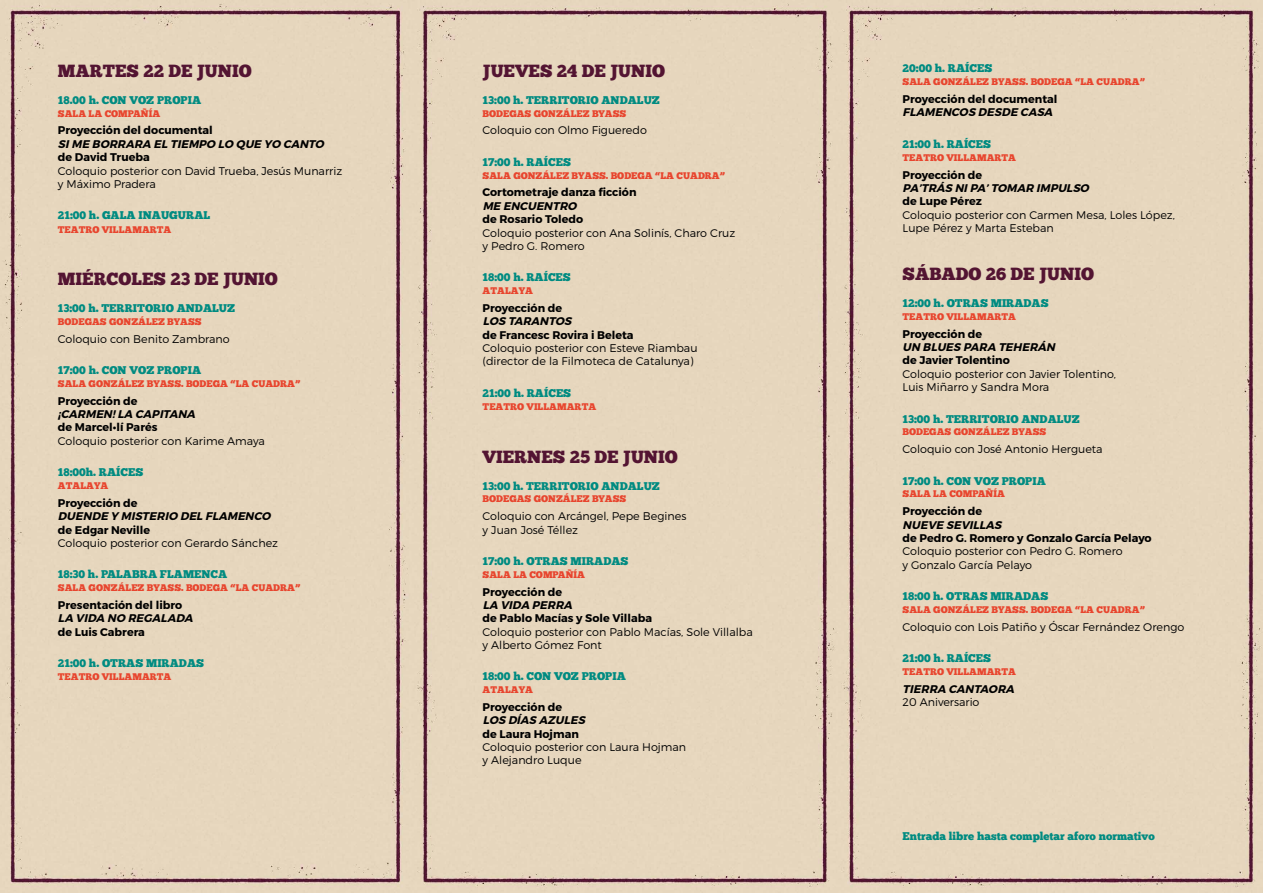
<style>
.page{position:relative;width:1263px;height:893px;background:#e6d6bd}
.page>*{position:absolute;margin:0;border:0;box-sizing:border-box;transform-origin:0 0}
.t1{font:17.55px "Chunk Five Ex";color:#531432}
.t2{font:300 11.1px/13.4px "Montserrat";color:#000}
.t3{font:11.1px "Chunk Five Ex";color:#008b81}
.t4{font:700 11.1px "Montserrat";color:#000}
.t5{font:italic 700 11.1px "Montserrat";color:#000}
.t6{font:9.6px "Chunk Five Ex";color:#e8452e}
</style>
<div class="page">
<h1 class="t1" style="left:58px;top:58px;width:195px">MARTES 22 DE JUNIO</h1>
<p class="t3" style="left:58px;top:92px;width:145px">18.00 h. CON VOZ PROPIA</p>
<p class="t6" style="left:58px;top:106px;width:104px">SALA LA COMPAÑÍA</p>
<p class="t4" style="left:58px;top:124px;width:156px">Proyección del documental</p>
<p class="t5" style="left:58px;top:137px;width:270px">SIME BORRARA EL TIEMPO LO QUE YO CANTO</p>
<p class="t4" style="left:58px;top:150px;width:93px">de David Trueba</p>
<p class="t2" style="left:58px;top:164px;width:286px">Coloquio posterior con David Trueba, Jesús Munarriz y Máximo Pradera</p>
<p class="t3" style="left:58px;top:207px;width:154px">21:00 h. GALA INAUGURAL</p>
<p class="t6" style="left:58px;top:222px;width:115px">TEATRO VILLAMARTA</p>
<h1 class="t1" style="left:58px;top:266px;width:221px">MIÉRCOLES 23 DE JUNIO</h1>
<p class="t3" style="left:58px;top:300px;width:179px">13:00 h. TERRITORIO ANDALUZ</p>
<p class="t6" style="left:58px;top:314px;width:145px">BODEGAS GONZÁLEZ BYASS</p>
<p class="t2" style="left:58px;top:332px;width:173px">Coloquio con Benito Zambrano</p>
<p class="t3" style="left:58px;top:362px;width:145px">17:00 h. CON VOZ PROPIA</p>
<p class="t6" style="left:58px;top:376px;width:244px">SALA GONZÁLEZ BYASS. BODEGA “LA CUADRA”</p>
<p class="t4" style="left:58px;top:394px;width:81px">Proyección de</p>
<p class="t5" style="left:58px;top:407px;width:142px">¡CARMEN!LA CAPITANA</p>
<p class="t4" style="left:58px;top:421px;width:101px">de Marcel•lí Parés</p>
<p class="t2" style="left:58px;top:434px;width:209px">Coloquio posterior con Karime Amaya</p>
<p class="t3" style="left:58px;top:464px;width:87px">18:00h. RAÍCES</p>
<p class="t6" style="left:58px;top:478px;width:52px">ATALAYA</p>
<p class="t4" style="left:58px;top:496px;width:81px">Proyección de</p>
<p class="t5" style="left:58px;top:509px;width:217px">DUENDE Y MISTERIO DEL FLAMENCO</p>
<p class="t4" style="left:58px;top:523px;width:94px">de Edgar Neville</p>
<p class="t2" style="left:58px;top:536px;width:222px">Coloquio posterior con Gerardo Sánchez</p>
<p class="t3" style="left:58px;top:566px;width:171px">18:30 h. PALABRA FLAMENCA</p>
<p class="t6" style="left:58px;top:580px;width:244px">SALA GONZÁLEZ BYASS. BODEGA “LA CUADRA”</p>
<p class="t4" style="left:58px;top:598px;width:126px">Presentación del libro</p>
<p class="t5" style="left:58px;top:611px;width:139px">LA VIDA NO REGALADA</p>
<p class="t4" style="left:58px;top:625px;width:89px">de Luis Cabrera</p>
<p class="t3" style="left:58px;top:655px;width:148px">21:00 h. OTRAS MIRADAS</p>
<p class="t6" style="left:58px;top:670px;width:115px">TEATRO VILLAMARTA</p>
<h1 class="t1" style="left:483px;top:58px;width:184px">JUEVES 24 DE JUNIO</h1>
<p class="t3" style="left:483px;top:92px;width:179px">13:00 h. TERRITORIO ANDALUZ</p>
<p class="t6" style="left:483px;top:106px;width:145px">BODEGAS GONZÁLEZ BYASS</p>
<p class="t2" style="left:483px;top:124px;width:166px">Coloquio con Olmo Figueredo</p>
<p class="t3" style="left:483px;top:154px;width:90px">17:00 h. RAÍCES</p>
<p class="t6" style="left:483px;top:168px;width:244px">SALA GONZÁLEZ BYASS. BODEGA “LA CUADRA”</p>
<p class="t4" style="left:483px;top:186px;width:155px">Cortometraje danza ficción</p>
<p class="t5" style="left:483px;top:199px;width:98px">ME ENCUENTRO</p>
<p class="t4" style="left:483px;top:212px;width:102px">de Rosario Toledo</p>
<p class="t2" style="left:483px;top:226px;width:254px">Coloquio posterior con Ana Solinís, Charo Cruz y Pedro G. Romero</p>
<p class="t3" style="left:483px;top:269px;width:90px">18:00 h. RAÍCES</p>
<p class="t6" style="left:483px;top:283px;width:52px">ATALAYA</p>
<p class="t4" style="left:483px;top:301px;width:81px">Proyección de</p>
<p class="t5" style="left:483px;top:314px;width:93px">LOS TARANTOS</p>
<p class="t4" style="left:483px;top:328px;width:152px">de Francesc Rovira i Beleta</p>
<p class="t2" style="left:483px;top:341px;width:216px">Coloquio posterior con Esteve Riambau (director de la Filmoteca de Catalunya)</p>
<p class="t3" style="left:483px;top:384px;width:90px">21:00 h. RAÍCES</p>
<p class="t6" style="left:483px;top:399px;width:115px">TEATRO VILLAMARTA</p>
<h1 class="t1" style="left:483px;top:443px;width:197px">VIERNES 25 DE JUNIO</h1>
<p class="t3" style="left:483px;top:477px;width:179px">13:00 h. TERRITORIO ANDALUZ</p>
<p class="t6" style="left:483px;top:492px;width:145px">BODEGAS GONZÁLEZ BYASS</p>
<p class="t2" style="left:483px;top:509px;width:205px">Coloquio con Arcángel, Pepe Begines y Juan José Téllez</p>
<p class="t3" style="left:483px;top:553px;width:147px">17:00 h. OTRAS MIRADAS</p>
<p class="t6" style="left:483px;top:567px;width:104px">SALA LA COMPAÑÍA</p>
<p class="t4" style="left:483px;top:585px;width:81px">Proyección de</p>
<p class="t5" style="left:483px;top:598px;width:94px">LA VIDA PERRA</p>
<p class="t4" style="left:483px;top:611px;width:171px">de Pablo Macías y Sole Villaba</p>
<p class="t2" style="left:483px;top:625px;width:272px">Coloquio posterior con Pablo Macías, Sole Villalba y Alberto Gómez Font</p>
<p class="t3" style="left:483px;top:668px;width:145px">18:00 h. CON VOZ PROPIA</p>
<p class="t6" style="left:483px;top:682px;width:52px">ATALAYA</p>
<p class="t4" style="left:483px;top:700px;width:81px">Proyección de</p>
<p class="t5" style="left:483px;top:713px;width:107px">LOS DÍAS AZULES</p>
<p class="t4" style="left:483px;top:727px;width:98px">de Laura Hojman</p>
<p class="t2" style="left:483px;top:740px;width:205px">Coloquio posterior con Laura Hojman y Alejandro Luque</p>
<p class="t3" style="left:902px;top:60px;width:91px">20:00 h. RAÍCES</p>
<p class="t6" style="left:902px;top:74px;width:244px">SALA GONZÁLEZ BYASS. BODEGA “LA CUADRA”</p>
<p class="t4" style="left:902px;top:92px;width:156px">Proyección del documental</p>
<p class="t5" style="left:903px;top:105px;width:154px">FLAMENCOS DESDE CASA</p>
<p class="t3" style="left:902px;top:135px;width:90px">21:00 h. RAÍCES</p>
<p class="t6" style="left:902px;top:150px;width:115px">TEATRO VILLAMARTA</p>
<p class="t4" style="left:902px;top:168px;width:81px">Proyección de</p>
<p class="t5" style="left:903px;top:181px;width:191px">PA’TRÁS NIPA’TOMAR IMPULSO</p>
<p class="t4" style="left:902px;top:195px;width:81px">de Lupe Pérez</p>
<p class="t2" style="left:902px;top:208px;width:274px">Coloquio posterior con Carmen Mesa, Loles López,<br>Lupe Pérez y Marta Esteban</p>
<h1 class="t1" style="left:902px;top:261px;width:193px">SÁBADO 26 DE JUNIO</h1>
<p class="t3" style="left:902px;top:295px;width:148px">12:00 h. OTRAS MIRADAS</p>
<p class="t6" style="left:902px;top:309px;width:115px">TEATRO VILLAMARTA</p>
<p class="t4" style="left:902px;top:327px;width:81px">Proyección de</p>
<p class="t5" style="left:903px;top:340px;width:157px">UN BLUES PARA TEHERÁN</p>
<p class="t4" style="left:902px;top:354px;width:109px">de Javier Tolentino</p>
<p class="t2" style="left:902px;top:367px;width:215px">Coloquio posterior con Javier Tolentino,<br>Luis Miñarro y Sandra Mora</p>
<p class="t3" style="left:902px;top:410px;width:179px">13:00 h. TERRITORIO ANDALUZ</p>
<p class="t6" style="left:902px;top:425px;width:145px">BODEGAS GONZÁLEZ BYASS</p>
<p class="t2" style="left:902px;top:442px;width:202px">Coloquio con José Antonio Hergueta</p>
<p class="t3" style="left:902px;top:472px;width:145px">17:00 h. CON VOZ PROPIA</p>
<p class="t6" style="left:902px;top:487px;width:104px">SALA LA COMPAÑÍA</p>
<p class="t4" style="left:902px;top:504px;width:81px">Proyección de</p>
<p class="t5" style="left:903px;top:518px;width:103px">NUEVE SEVILLAS</p>
<p class="t4" style="left:902px;top:531px;width:251px">de Pedro G. Romero y Gonzalo García Pelayo</p>
<p class="t2" style="left:902px;top:544px;width:222px">Coloquio posterior con Pedro G. Romero y Gonzalo García Pelayo</p>
<p class="t3" style="left:902px;top:588px;width:147px">18:00 h. OTRAS MIRADAS</p>
<p class="t6" style="left:902px;top:602px;width:244px">SALA GONZÁLEZ BYASS. BODEGA “LA CUADRA”</p>
<p class="t2" style="left:902px;top:620px;width:283px">Coloquio con Lois Patiño y Óscar Fernández Orengo</p>
<p class="t3" style="left:902px;top:650px;width:90px">21:00 h. RAÍCES</p>
<p class="t6" style="left:902px;top:664px;width:115px">TEATRO VILLAMARTA</p>
<p class="t5" style="left:903px;top:682px;width:116px">TIERRA CANTAORA</p>
<p class="t2" style="left:902px;top:695px;width:78px">20 Aniversario</p>
<p class="t3" style="left:902px;top:827px;width:254px">Entrada libre hasta completar aforo normativo</p>
</div>
